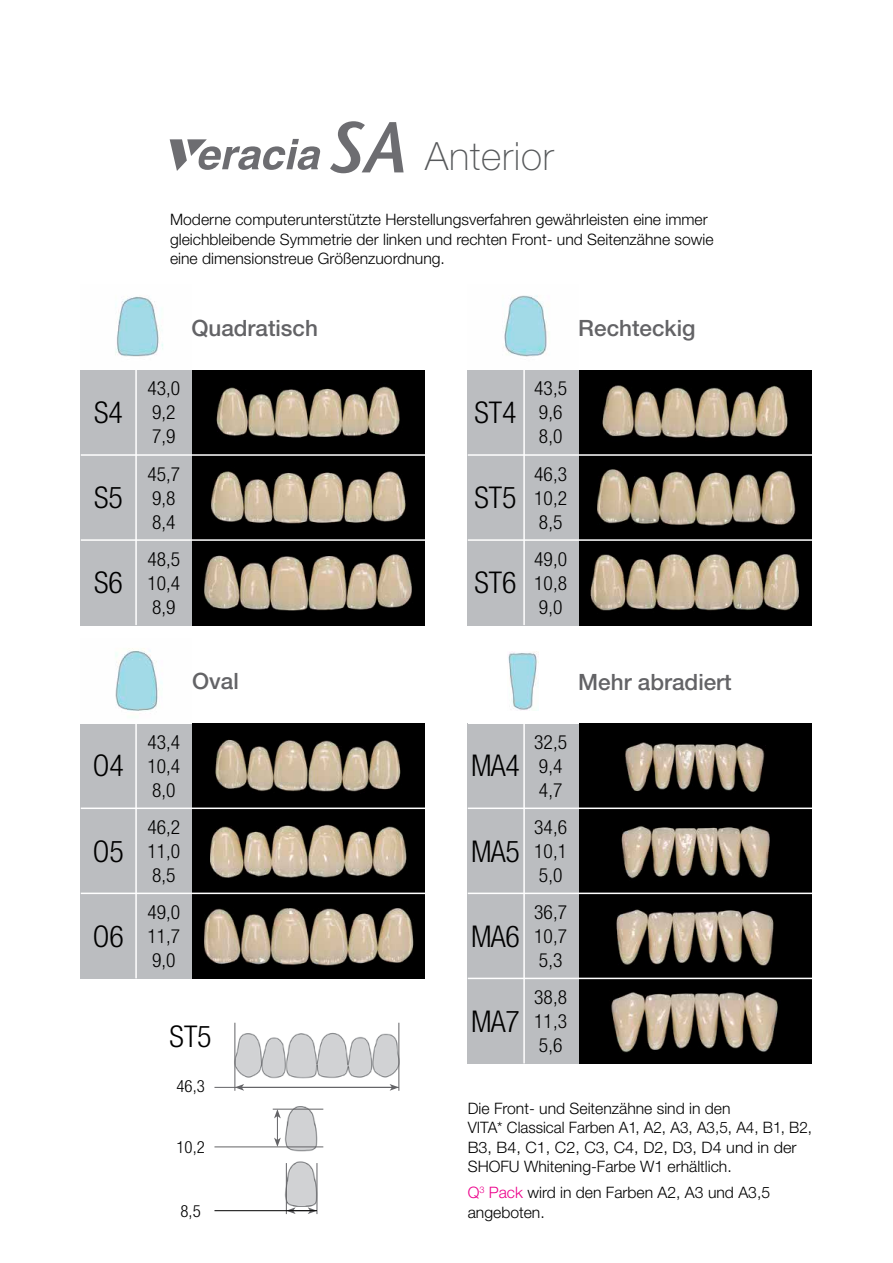
<style>
.page{position:relative;width:893px;height:1263px;background:#fff}
.page>*{position:absolute;margin:0;border:0;box-sizing:border-box;transform-origin:0 0}
.t1{font:100 39px "Helvetica Neue";letter-spacing:.02em;color:#57595b}
.t2{font:300 condensed 30px "Helvetica Neue";color:#000}
.t3{font:500 22.5px "Helvetica Neue";color:#636366}
.t4{font:300 condensed 19.5px/24px "Helvetica Neue";color:#000;text-align:justify}
.t5{font:300 condensed 16.8px "Helvetica Neue";color:#000}
.t6{font:300 15.75px/19.5px "Helvetica Neue";color:#000}
.s1{color:#ec008b}
</style>
<div class="page">
<div style="left:191px;top:723px;width:234px;height:255px;background:#000"></div>
<div style="left:191px;top:370px;width:234px;height:255px;background:#000"></div>
<div style="left:578px;top:370px;width:234px;height:255px;background:#000"></div>
<div style="left:578px;top:723px;width:234px;height:340px;background:#000"></div>
<img style="left:216px;top:386px;width:184px;height:52px">
<img style="left:215px;top:739px;width:186px;height:53px">
<img style="left:602px;top:385px;width:186px;height:53px">
<img style="left:625px;top:742px;width:141px;height:50px">
<img style="left:211px;top:471px;width:195px;height:53px">
<img style="left:210px;top:824px;width:197px;height:54px">
<img style="left:597px;top:469px;width:199px;height:57px">
<img style="left:621px;top:825px;width:149px;height:54px">
<img style="left:204px;top:554px;width:208px;height:57px">
<img style="left:204px;top:908px;width:210px;height:58px">
<img style="left:590px;top:554px;width:209px;height:57px">
<img style="left:616px;top:909px;width:158px;height:57px">
<img style="left:611px;top:992px;width:167px;height:61px">
<img style="left:279px;top:1106px;width:41px;height:46px">
<img style="left:284px;top:1161px;width:33px;height:46px">
<img style="left:231px;top:1023px;width:168px;height:68px">
<hr style="left:235px;top:1023px;width:1px;height:68px;background:#636366">
<hr style="left:399px;top:1023px;width:1px;height:68px;background:#636366">
<svg style="left:235px;top:1084px;width:9px;height:7px"></svg>
<svg style="left:390px;top:1084px;width:9px;height:7px"></svg>
<hr style="left:214px;top:1087px;width:185px;height:1px;background:#636366">
<svg style="left:274px;top:1110px;width:7px;height:36px"></svg>
<hr style="left:286px;top:1163px;width:1px;height:51px;background:#636366">
<hr style="left:317px;top:1163px;width:1px;height:51px;background:#636366">
<svg style="left:286px;top:1207px;width:31px;height:7px"></svg>
<hr style="left:214px;top:1210px;width:103px;height:1px;background:#000">
<hr style="left:273px;top:1109px;width:50px;height:1px;background:#636366">
<hr style="left:214px;top:1146px;width:109px;height:1px;background:#636366">
<svg style="left:170px;top:139px;width:151px;height:32px"></svg>
<svg style="left:330px;top:121px;width:74px;height:52px"></svg>
<div style="left:81px;top:723px;width:55px;height:85px;background:#bbbdc0"></div>
<div style="left:81px;top:370px;width:55px;height:85px;background:#bbbdc0"></div>
<div style="left:468px;top:370px;width:55px;height:85px;background:#bbbdc0"></div>
<div style="left:468px;top:723px;width:55px;height:85px;background:#bbbdc0"></div>
<div style="left:81px;top:808px;width:55px;height:85px;background:#bbbdc0"></div>
<div style="left:81px;top:455px;width:55px;height:85px;background:#bbbdc0"></div>
<div style="left:468px;top:455px;width:55px;height:85px;background:#bbbdc0"></div>
<div style="left:468px;top:808px;width:55px;height:85px;background:#bbbdc0"></div>
<div style="left:81px;top:893px;width:55px;height:85px;background:#bbbdc0"></div>
<div style="left:81px;top:540px;width:55px;height:85px;background:#bbbdc0"></div>
<div style="left:468px;top:540px;width:55px;height:85px;background:#bbbdc0"></div>
<div style="left:468px;top:893px;width:55px;height:85px;background:#bbbdc0"></div>
<div style="left:468px;top:978px;width:55px;height:85px;background:#bbbdc0"></div>
<div style="left:136px;top:723px;width:55px;height:85px;background:#bbbdc0"></div>
<div style="left:136px;top:370px;width:55px;height:85px;background:#bbbdc0"></div>
<div style="left:523px;top:370px;width:55px;height:85px;background:#bbbdc0"></div>
<div style="left:523px;top:723px;width:55px;height:85px;background:#bbbdc0"></div>
<div style="left:136px;top:808px;width:55px;height:85px;background:#bbbdc0"></div>
<div style="left:136px;top:455px;width:55px;height:85px;background:#bbbdc0"></div>
<div style="left:523px;top:455px;width:55px;height:85px;background:#bbbdc0"></div>
<div style="left:523px;top:808px;width:55px;height:85px;background:#bbbdc0"></div>
<div style="left:136px;top:893px;width:55px;height:85px;background:#bbbdc0"></div>
<div style="left:136px;top:540px;width:55px;height:85px;background:#bbbdc0"></div>
<div style="left:523px;top:540px;width:55px;height:85px;background:#bbbdc0"></div>
<div style="left:523px;top:893px;width:55px;height:85px;background:#bbbdc0"></div>
<div style="left:523px;top:978px;width:55px;height:85px;background:#bbbdc0"></div>
<img style="left:115px;top:648px;width:48px;height:63px">
<img style="left:115px;top:296px;width:48px;height:61px">
<img style="left:502px;top:295px;width:45px;height:62px">
<img style="left:508px;top:651px;width:31px;height:59px">
<hr style="left:135px;top:723px;width:2px;height:255px;background:#fff">
<hr style="left:135px;top:370px;width:2px;height:255px;background:#fff">
<hr style="left:523px;top:370px;width:2px;height:255px;background:#fff">
<hr style="left:523px;top:723px;width:2px;height:340px;background:#fff">
<hr style="left:81px;top:807px;width:344px;height:2px;background:#fff">
<hr style="left:81px;top:454px;width:344px;height:2px;background:#fff">
<hr style="left:468px;top:454px;width:344px;height:2px;background:#fff">
<hr style="left:468px;top:807px;width:344px;height:2px;background:#fff">
<hr style="left:81px;top:892px;width:344px;height:2px;background:#fff">
<hr style="left:81px;top:539px;width:344px;height:2px;background:#fff">
<hr style="left:468px;top:539px;width:344px;height:2px;background:#fff">
<hr style="left:468px;top:892px;width:344px;height:2px;background:#fff">
<hr style="left:468px;top:978px;width:344px;height:1px;background:#fff">
<h1 class="t1" style="left:425px;top:135px;width:130px">Anterior</h1>
<p class="t6" style="left:170px;top:209px;width:545px">Moderne computerunterstützte Herstellungsverfahren gewährleisten eine immer gleichbleibende Symmetrie der linken und rechten Front- und Seitenzähne sowie eine dimensionstreue Größenzuordnung.</p>
<h3 class="t3" style="left:191px;top:315px;width:128px">Quadratisch</h3>
<h3 class="t3" style="left:578px;top:315px;width:119px">Rechteckig</h3>
<p class="t4" style="left:147px;top:376px;width:34px;text-align:left">43,0<br>9,2<br>7,9</p>
<p class="t4" style="left:534px;top:376px;width:34px;text-align:left">43,5<br>9,6<br>8,0</p>
<h2 class="t2" style="left:94px;top:395px;width:30px">S4</h2>
<h2 class="t2" style="left:474px;top:395px;width:44px">ST4</h2>
<p class="t4" style="left:147px;top:461px;width:34px;text-align:left">45,7<br>9,8<br>8,4</p>
<p class="t4" style="left:534px;top:461px;width:34px">46,3<br>10,2<br>8,5</p>
<h2 class="t2" style="left:94px;top:480px;width:30px">S5</h2>
<h2 class="t2" style="left:474px;top:480px;width:44px">ST5</h2>
<p class="t4" style="left:147px;top:546px;width:34px">48,5<br>10,4<br>8,9</p>
<p class="t4" style="left:534px;top:546px;width:34px">49,0<br>10,8<br>9,0</p>
<h2 class="t2" style="left:94px;top:565px;width:30px">S6</h2>
<h2 class="t2" style="left:474px;top:565px;width:44px">ST6</h2>
<h3 class="t3" style="left:192px;top:668px;width:48px">Oval</h3>
<h3 class="t3" style="left:578px;top:668px;width:155px">Mehr abradiert</h3>
<h2 class="t2" style="left:93px;top:749px;width:33px">O4</h2>
<p class="t4" style="left:147px;top:730px;width:34px">43,4<br>10,4<br>8,0</p>
<h2 class="t2" style="left:471px;top:749px;width:50px">MA4</h2>
<p class="t4" style="left:534px;top:730px;width:34px;text-align:left">32,5<br>9,4<br>4,7</p>
<h2 class="t2" style="left:93px;top:834px;width:33px">O5</h2>
<p class="t4" style="left:147px;top:815px;width:34px">46,2<br>11,0<br>8,5</p>
<h2 class="t2" style="left:471px;top:834px;width:50px">MA5</h2>
<p class="t4" style="left:534px;top:815px;width:34px">34,6<br>10,1<br>5,0</p>
<h2 class="t2" style="left:93px;top:919px;width:33px">O6</h2>
<p class="t4" style="left:147px;top:900px;width:34px">49,0<br>11,7<br>9,0</p>
<h2 class="t2" style="left:170px;top:1019px;width:44px">ST5</h2>
<h2 class="t2" style="left:471px;top:919px;width:50px">MA6</h2>
<h2 class="t2" style="left:471px;top:1004px;width:50px">MA7</h2>
<p class="t4" style="left:534px;top:900px;width:34px">36,7<br>10,7<br>5,3</p>
<p class="t4" style="left:534px;top:985px;width:34px">38,8<br>11,3</p>
<p class="t4" style="left:539px;top:1033px;width:25px">5,6</p>
<p class="t5" style="left:177px;top:1077px;width:30px">46,3</p>
<p class="t5" style="left:177px;top:1137px;width:30px">10,2</p>
<p class="t5" style="left:181px;top:1201px;width:22px">8,5</p>
<p class="t6" style="left:468px;top:1098px;width:346px">Die Front- und Seitenzähne sind in den<br>VITA* Classical Farben A1, A2, A3, A3,5, A4, B1, B2, B3, B4, C1, C2, C3, C4, D2, D3, D4 und in der SHOFU Whitening-Farbe W1 erhältlich.</p>
<p class="t6" style="left:468px;top:1182px;width:304px"><span class="s1">Q</span><sup>3</sup> <span class="s1">Pack</span> wird in den Farben A2, A3 und A3,5 angeboten.</p>
</div>
